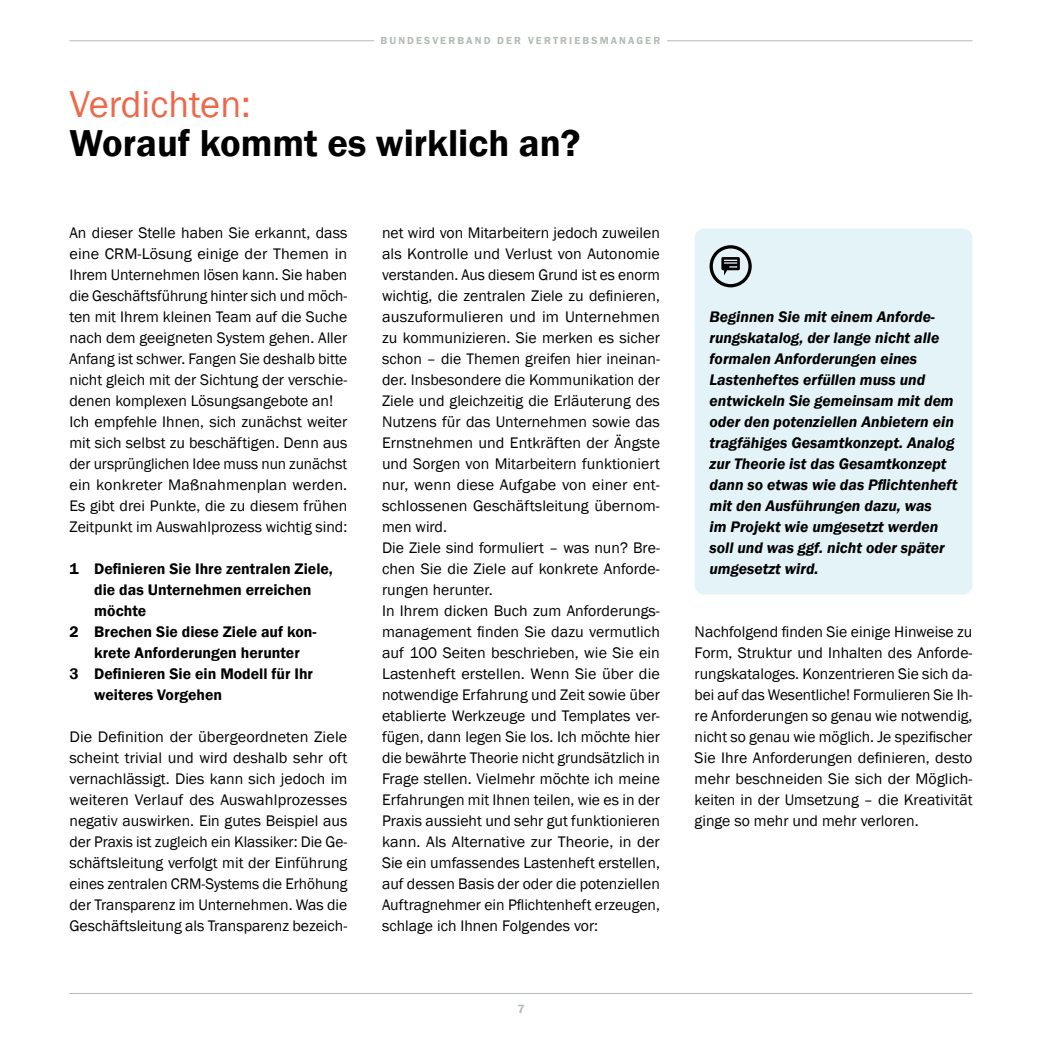
<style>
.page{position:relative;width:1042px;height:1042px;background:#fff}
.page>*{position:absolute;margin:0;border:0;box-sizing:border-box;transform-origin:0 0}
.t1{font:600 38.5px "Franklin Gothic";color:#000}
.t2{font:38.5px "Franklin Gothic";color:#ed6849}
.t3{font:15.75px/21px "Franklin Gothic";color:#000;text-align:justify}
.t4{font:italic 600 15.75px/21px "Franklin Gothic";color:#000}
.t5{font:600 15.75px "Franklin Gothic";color:#000}
.t6{font:600 12.25px "Franklin Gothic";color:#b3bcb5}
.t7{font:600 10.5px "Franklin Gothic";letter-spacing:.2em;color:#b3bcb5}
</style>
<div class="page">
<hr style="left:69px;top:40px;width:903px;height:1px;background:#b3bcb5">
<div style="left:374px;top:37px;width:293px;height:8px;background:#fff"></div>
<hr style="left:69px;top:993px;width:903px;height:1px;background:#b3bcb5">
<div style="left:694px;top:229px;width:278px;height:365px;background:#e4f3f8;border-radius:10px"></div>
<svg style="left:709px;top:245px;width:43px;height:42px"></svg>
<p class="t7" style="left:380px;top:34px;width:281px">Bundesverband der Vertriebsmanager</p>
<h1 class="t2" style="left:69px;top:81px;width:183px">Verdichten:</h1>
<h1 class="t1" style="left:69px;top:119px;width:513px">Worauf kommt es wirklich an?</h1>
<p class="t3" style="left:69px;top:222px;width:279px;text-align:left">An dieser Stelle haben Sie erkannt, dass eine CRM-Lösung einige der Themen in Ihrem Unternehmen lösen kann. Sie haben die Geschäftsführung hinter sich und möch&shy;ten mit Ihrem kleinen Team auf die Suche nach dem geeigneten System gehen. Aller Anfang ist schwer. Fangen Sie deshalb bitte nicht gleich mit der Sichtung der verschie&shy;denen komplexen Lösungsangebote an!<br>Ich empfehle Ihnen, sich zunächst weiter mit sich selbst zu beschäftigen. Denn aus der ursprünglichen Idee muss nun zunächst ein konkreter Maßnahmenplan werden.<br>Es gibt drei Punkte, die zu diesem frühen Zeitpunkt im Auswahlprozess wichtig sind:</p>
<p class="t5" style="left:69px;top:558px;width:265px">1 Definieren Sie Ihre zentralen Ziele,</p>
<p class="t5" style="left:94px;top:579px;width:219px">die das Unternehmen erreichen</p>
<p class="t5" style="left:94px;top:600px;width:54px">möchte</p>
<p class="t5" style="left:69px;top:621px;width:249px">2 Brechen Sie diese Ziele auf kon-</p>
<p class="t5" style="left:94px;top:642px;width:207px">krete Anforderungen herunter</p>
<p class="t5" style="left:69px;top:663px;width:245px">3 Definieren Sie ein Modell für Ihr</p>
<p class="t5" style="left:94px;top:684px;width:129px">weiteres Vorgehen</p>
<p class="t3" style="left:69px;top:726px;width:279px">Die Definition der übergeordneten Ziele scheint trivial und wird deshalb sehr oft vernachlässigt. Dies kann sich jedoch im weiteren Verlauf des Auswahlprozesses negativ auswirken. Ein gutes Beispiel aus der Praxis ist zugleich ein Klassiker: Die Ge&shy;schäftsleitung verfolgt mit der Einführung eines zentralen CRM-Systems die Erhöhung der Transparenz im Unternehmen. Was die Geschäftsleitung als Transparenz bezeich-</p>
<p class="t3" style="left:382px;top:222px;width:279px;text-align:left">net wird von Mitarbeitern jedoch zuweilen als Kontrolle und Verlust von Autonomie verstanden. Aus diesem Grund ist es enorm wichtig, die zentralen Ziele zu definieren, auszuformulieren und im Unternehmen zu kommunizieren. Sie merken es sicher schon – die Themen greifen hier ineinan&shy;der. Insbesondere die Kommunikation der Ziele und gleichzeitig die Erläuterung des Nutzens für das Unternehmen sowie das Ernstnehmen und Entkräften der Ängste und Sorgen von Mitarbeitern funktioniert nur, wenn diese Aufgabe von einer ent&shy;schlossenen Geschäftsleitung übernom&shy;men wird.<br>Die Ziele sind formuliert – was nun? Bre&shy;chen Sie die Ziele auf konkrete Anforde&shy;rungen herunter.<br>In Ihrem dicken Buch zum Anforderungs&shy;management finden Sie dazu vermutlich auf 100 Seiten beschrieben, wie Sie ein Lastenheft erstellen. Wenn Sie über die notwendige Erfahrung und Zeit sowie über etablierte Werkzeuge und Templates ver&shy;fügen, dann legen Sie los. Ich möchte hier die bewährte Theorie nicht grundsätzlich in Frage stellen. Vielmehr möchte ich meine Erfahrungen mit Ihnen teilen, wie es in der Praxis aussieht und sehr gut funktionieren kann. Als Alternative zur Theorie, in der Sie ein umfassendes Lastenheft erstellen, auf dessen Basis der oder die potenziellen Auftragnehmer ein Pflichtenheft erzeugen, schlage ich Ihnen Folgendes vor:</p>
<p class="t6" style="left:517px;top:1002px;width:9px">7</p>
<p class="t4" style="left:709px;top:306px;width:250px">Beginnen Sie mit einem Anforde&shy;rungskatalog, der lange nicht alle formalen Anforderungen eines<br>Lastenheftes erfüllen muss und entwickeln Sie gemeinsam mit dem oder den potenziellen Anbietern ein tragfähiges Gesamtkonzept. Analog zur Theorie ist das Gesamtkonzept dann so etwas wie das Pflichtenheft mit den Ausführungen dazu, was<br>im Projekt wie umgesetzt werden soll und was ggf. nicht oder später umgesetzt wird.</p>
<p class="t3" style="left:694px;top:621px;width:279px">Nachfolgend finden Sie einige Hinweise zu Form, Struktur und Inhalten des Anforde&shy;rungskataloges. Konzentrieren Sie sich da&shy;bei auf das Wesentliche! Formulieren Sie Ih&shy;re Anforderungen so genau wie notwendig, nicht so genau wie möglich. Je spezifischer Sie Ihre Anforderungen definieren, desto mehr beschneiden Sie sich der Möglich&shy;keiten in der Umsetzung – die Kreativität ginge so mehr und mehr verloren.</p>
</div>
